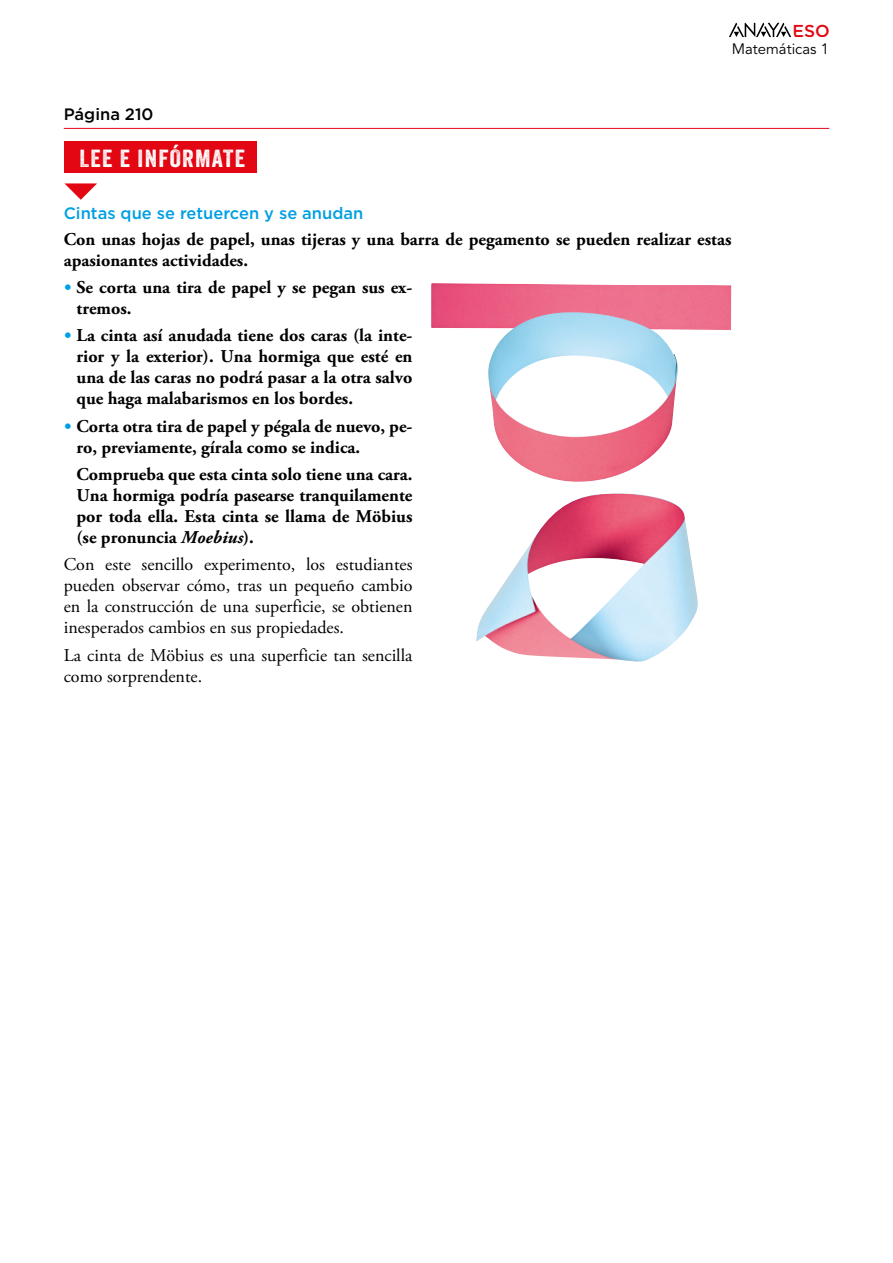
<style>
.page{position:relative;width:893px;height:1263px;background:#fff}
.page>*{position:absolute;margin:0;border:0;box-sizing:border-box;transform-origin:0 0}
.t1{font:24px "Veneer";letter-spacing:.05em;color:#fff;scale:1.1 1}
.act_Enunciado_SinBol{font:700 18px/21px "Adobe Garamond Pro";color:#000}
.act_Solucion_SinBolo{font:18px/21px "Adobe Garamond Pro";color:#000;text-align:justify}
.act_Enunciado_Sinnum{font:700 18px/21px "Adobe Garamond Pro";color:#000}
.t2{font:500 17.25px "Gotham";color:#e30613}
.nucl_Subtitulo{font:500 16.5px "Gotham";color:#009fe3}
.nucl_Num_Pag{font:500 16.5px "Gotham";color:#000}
.t3{font:15px "Avenir LT Std";color:#000}
.s1{font-family:"Gotham";font-weight:900;font-size:16.5px;color:#009fe3}
.s2{font-style:italic}
</style>
<div class="page">
<svg style="left:729px;top:22px;width:62px;height:15px"></svg>
<hr style="left:64px;top:128px;width:765px;height:1px;background:#e30613">
<svg style="left:64px;top:183px;width:33px;height:17px"></svg>
<div style="left:64px;top:142px;width:193px;height:31px;background:#e30613"></div>
<img style="left:431px;top:283px;width:301px;height:47px">
<img style="left:488px;top:312px;width:191px;height:170px">
<img style="left:476px;top:493px;width:222px;height:169px">
<p class="t2" style="left:792px;top:20px;width:39px">ESO</p>
<p class="t3" style="left:732px;top:40px;width:99px">Matemáticas 1</p>
<p class="nucl_Num_Pag" style="left:64px;top:103px;width:91px">Página 210</p>
<p class="t1" style="left:79px;top:144px;width:152px">LEE E INFÓRMATE</p>
<p class="nucl_Subtitulo" style="left:64px;top:203px;width:301px">Cintas que se retuercen y se anudan</p>
<p class="act_Enunciado_Sinnum" style="left:64px;top:229px;width:669px">Con unas hojas de papel, unas tijeras y una barra de pegamento se pueden realizar estas apasionantes actividades.</p>
<p class="act_Enunciado_SinBol" style="left:77px;top:277px;width:337px;text-indent:-13px"><span class="s1">•</span> Se corta una tira de papel y se pegan sus ex&shy;tremos.</p>
<p class="act_Enunciado_SinBol" style="left:77px;top:325px;width:337px;text-align:justify;text-indent:-13px"><span class="s1">•</span> La cinta así anudada tiene dos caras (la inte&shy;rior y la exterior). Una hormiga que esté en una de las caras no podrá pasar a la otra salvo que haga malabarismos en los bordes.</p>
<p class="act_Enunciado_SinBol" style="left:77px;top:416px;width:337px;text-indent:-13px"><span class="s1">•</span> Corta otra tira de papel y pégala de nuevo, pe&shy;ro, previamente, gírala como se indica.</p>
<p class="act_Enunciado_SinBol" style="left:77px;top:464px;width:337px;text-align:justify">Comprueba que esta cinta solo tiene una cara.<br>Una hormiga podría pasearse tranquilamente por toda ella. Esta cinta se llama de Möbius (se pronuncia <span class="s2">Moebius</span>).</p>
<p class="act_Solucion_SinBolo" style="left:64px;top:555px;width:350px">Con este sencillo experimento, los estudiantes pueden observar cómo, tras un pequeño cambio en la construcción de una superficie, se obtienen inesperados cambios en sus propiedades.</p>
<p class="act_Solucion_SinBolo" style="left:64px;top:645px;width:350px">La cinta de Möbius es una superficie tan sencilla como sorprendente.</p>
</div>
